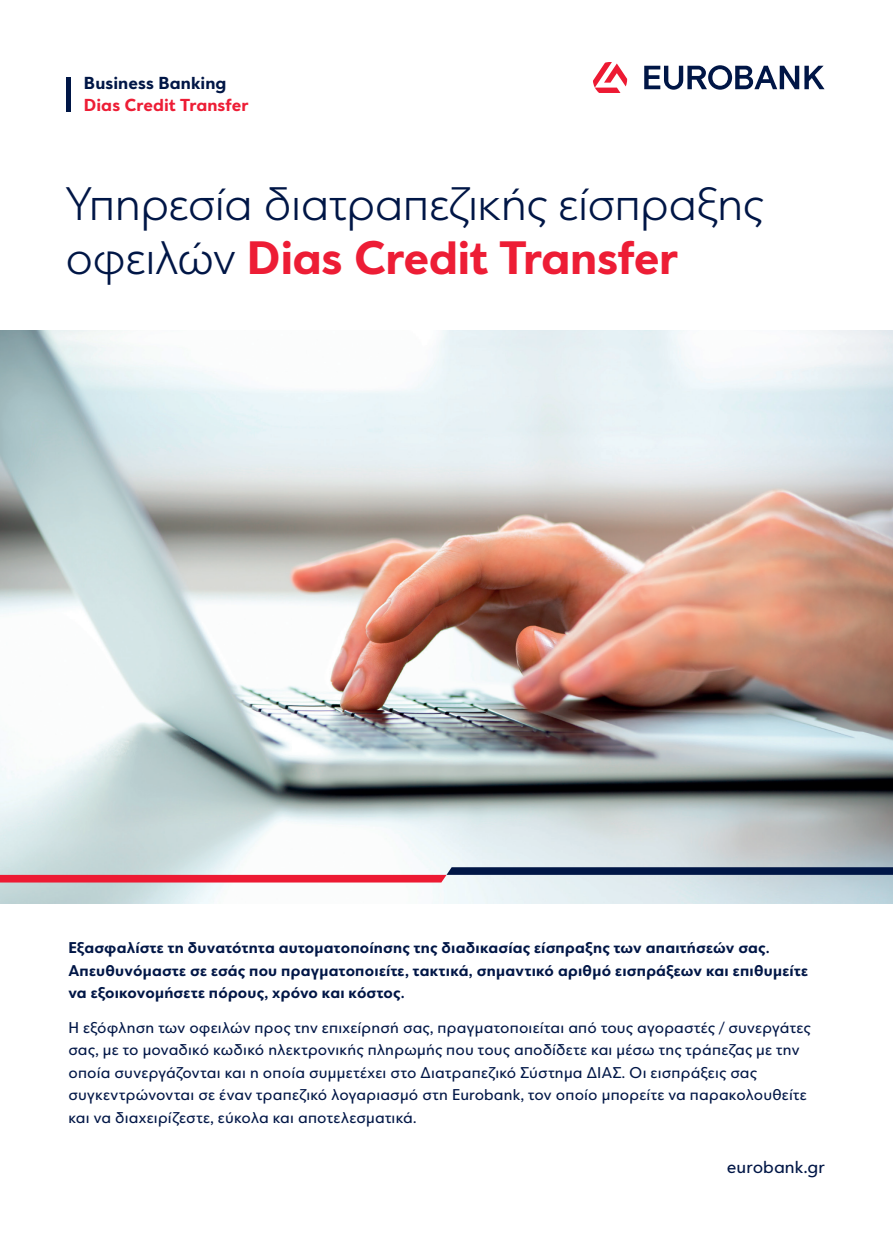
<style>
.page{position:relative;width:893px;height:1234px;background:#fff}
.page>*{position:absolute;margin:0;border:0;box-sizing:border-box;transform-origin:0 0}
.t1{font:300 49.5px/54px "Eurobank Sans";letter-spacing:-.015em;color:#001646}
.t2{font:18.45px "Eurobank Sans";letter-spacing:.005em;color:#001646}
.t3{font:700 18.3px "Eurobank Sans";letter-spacing:.005em;color:#ed1d35}
.t4{font:700 18.3px "Eurobank Sans";color:#001646}
.t5{font:16.5px/22.5px "Eurobank Sans";letter-spacing:.015em;color:#001646}
.t6{font:700 16.5px/22.5px "Eurobank Sans";letter-spacing:.015em;color:#001646}
.s1{font-weight:700;color:#ed1d35}
</style>
<div class="page">
<img style="left:0;top:330px;width:893px;height:573px">
<svg style="left:0;top:867px;width:893px;height:15px;background:#a88195"></svg>
<div style="left:66px;top:77px;width:5px;height:34px;background:#001646"></div>
<svg style="left:593px;top:62px;width:34px;height:31px"></svg>
<svg style="left:644px;top:65px;width:180px;height:25px"></svg>
<p class="t4" style="left:84px;top:72px;width:144px">Business Banking</p>
<p class="t3" style="left:84px;top:94px;width:166px">Dias Credit Transfer</p>
<h1 class="t1" style="left:66px;top:176px;width:699px">Υπηρεσία διατραπεζικής είσπραξης οφειλών <span class="s1">Dias Credit Transfer</span></h1>
<p class="t6" style="left:68px;top:936px;width:741px">Εξασφαλίστε τη δυνατότητα αυτοµατοποίησης της διαδικασίας είσπραξης των απαιτήσεών σας.<br>Απευθυνόµαστε σε εσάς που πραγµατοποιείτε, τακτικά, σηµαντικό αριθµό εισπράξεων και επιθυµείτε να εξοικονοµήσετε πόρους, χρόνο και κόστος.</p>
<p class="t5" style="left:68px;top:1015px;width:744px">Η εξόφληση των οφειλών προς την επιχείρησή σας, πραγµατοποιείται από τους αγοραστές / συνεργάτες σας, µε το µοναδικό κωδικό ηλεκτρονικής πληρωµής που τους αποδίδετε και µέσω της τράπεζας µε την οποία συνεργάζονται και η οποία συµµετέχει στο ∆ιατραπεζικό Σύστηµα ∆ΙΑΣ. Οι εισπράξεις σας συγκεντρώνονται σε έναν τραπεζικό λογαριασµό στη Eurobank, τον οποίο µπορείτε να παρακολουθείτε και να διαχειρίζεστε, εύκολα και αποτελεσµατικά.</p>
<p class="t2" style="left:727px;top:1155px;width:99px">eurobank.gr</p>
</div>
